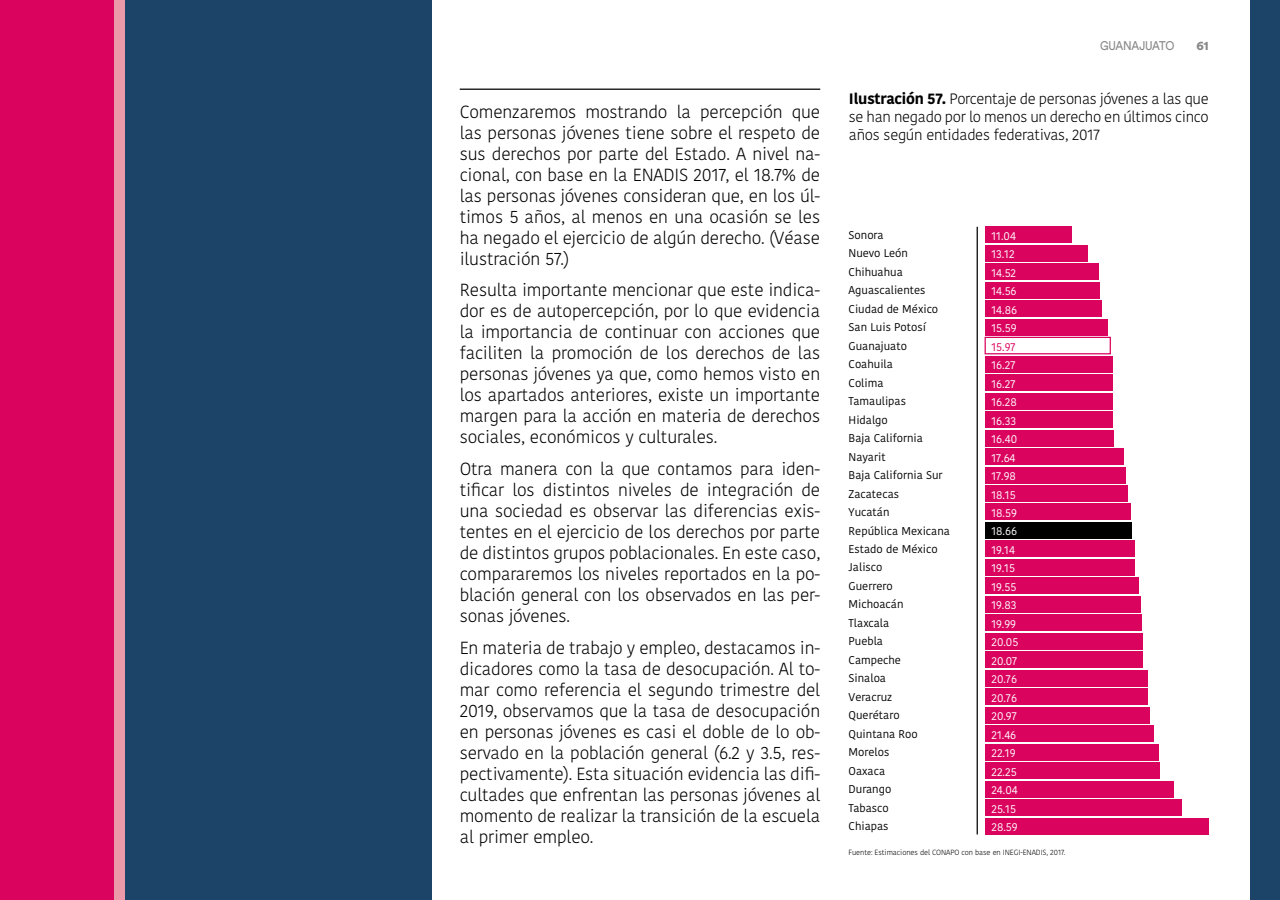
<style>
.page{position:relative;width:1280px;height:900px;background:#fff}
.page>*{position:absolute;margin:0;border:0;box-sizing:border-box;transform-origin:0 0}
.t1{font:300 17.5px/21px "Kohinoor Bangla";letter-spacing:-.01em;color:#000;text-align:justify}
.t2{font:300 15px/18px "Kohinoor Bangla";letter-spacing:-.02em;color:#000;text-align:justify}
.t3{font:12.5px "Circular Std";letter-spacing:-.015em;color:#878787;scale:.9 1}
.t4{font:900 12.5px "Circular Std";color:#878787}
.t5{font:11.25px/18.5px "Kohinoor Bangla";color:#000}
.t6{font:11.25px/18.5px "Kohinoor Bangla";color:#fff}
.t7{font:11.25px "Kohinoor Bangla";color:#da035e}
.t8{font:300 7.5px "Kohinoor Bangla";letter-spacing:-.01em;color:#000}
.s1{font-weight:700}
</style>
<div class="page">
<div style="left:985px;top:226px;width:87px;height:17px;background:#da035e"></div>
<div style="left:985px;top:245px;width:103px;height:16px;background:#da035e"></div>
<div style="left:985px;top:263px;width:114px;height:17px;background:#da035e"></div>
<div style="left:985px;top:282px;width:114px;height:16px;background:#da035e"></div>
<div style="left:985px;top:300px;width:117px;height:17px;background:#da035e"></div>
<div style="left:985px;top:319px;width:122px;height:16px;background:#da035e"></div>
<div style="left:985px;top:337px;width:126px;height:17px;background:#fff;border:1px solid #da035e"></div>
<div style="left:985px;top:356px;width:128px;height:16px;background:#da035e"></div>
<div style="left:985px;top:374px;width:128px;height:17px;background:#da035e"></div>
<div style="left:985px;top:393px;width:128px;height:16px;background:#da035e"></div>
<div style="left:985px;top:411px;width:128px;height:17px;background:#da035e"></div>
<div style="left:985px;top:430px;width:129px;height:16px;background:#da035e"></div>
<div style="left:985px;top:448px;width:138px;height:17px;background:#da035e"></div>
<div style="left:985px;top:467px;width:141px;height:16px;background:#da035e"></div>
<div style="left:985px;top:485px;width:142px;height:17px;background:#da035e"></div>
<div style="left:985px;top:504px;width:146px;height:16px;background:#da035e"></div>
<div style="left:985px;top:522px;width:146px;height:17px;background:#000"></div>
<div style="left:985px;top:541px;width:150px;height:16px;background:#da035e"></div>
<div style="left:985px;top:559px;width:150px;height:17px;background:#da035e"></div>
<div style="left:985px;top:578px;width:153px;height:16px;background:#da035e"></div>
<div style="left:985px;top:596px;width:156px;height:17px;background:#da035e"></div>
<div style="left:985px;top:615px;width:157px;height:16px;background:#da035e"></div>
<div style="left:985px;top:633px;width:157px;height:17px;background:#da035e"></div>
<div style="left:985px;top:652px;width:157px;height:16px;background:#da035e"></div>
<div style="left:985px;top:670px;width:163px;height:17px;background:#da035e"></div>
<div style="left:985px;top:689px;width:163px;height:16px;background:#da035e"></div>
<div style="left:985px;top:707px;width:164px;height:17px;background:#da035e"></div>
<div style="left:985px;top:726px;width:168px;height:16px;background:#da035e"></div>
<div style="left:985px;top:744px;width:174px;height:17px;background:#da035e"></div>
<div style="left:985px;top:763px;width:174px;height:16px;background:#da035e"></div>
<div style="left:985px;top:781px;width:188px;height:17px;background:#da035e"></div>
<div style="left:985px;top:800px;width:197px;height:16px;background:#da035e"></div>
<div style="left:985px;top:818px;width:224px;height:16px;background:#da035e"></div>
<hr style="left:460px;top:89px;width:360px;height:1px;background:#000">
<hr style="left:977px;top:227px;width:1px;height:607px;background:#000">
<div style="left:114px;top:0;width:317px;height:900px;background:#1b4468"></div>
<div style="left:0;top:0;width:114px;height:900px;background:#da035e"></div>
<div style="left:114px;top:0;width:10px;height:900px;background:#ec99aa"></div>
<div style="left:1251px;top:0;width:29px;height:900px;background:#1b4468"></div>
<p class="t1" style="left:460px;top:101px;width:362px">Comenzaremos mostrando la percepción que las personas jóvenes tiene sobre el respeto de sus derechos por parte del Estado. A nivel na&shy;cional, con base en la ENADIS 2017, el 18.7% de las personas jóvenes consideran que, en los úl&shy;timos 5 años, al menos en una ocasión se les ha negado el ejercicio de algún derecho. (Véase ilustración 57.)</p>
<p class="t1" style="left:460px;top:279px;width:362px">Resulta importante mencionar que este indica&shy;dor es de autopercepción, por lo que evidencia la importancia de continuar con acciones que faciliten la promoción de los derechos de las personas jóvenes ya que, como hemos visto en los apartados anteriores, existe un importante margen para la acción en materia de derechos sociales, económicos y culturales.</p>
<p class="t1" style="left:460px;top:458px;width:362px">Otra manera con la que contamos para iden&shy;tificar los distintos niveles de integración de una sociedad es observar las diferencias exis&shy;tentes en el ejercicio de los derechos por parte de distintos grupos poblacionales. En este caso, compararemos los niveles reportados en la po&shy;blación general con los observados en las per&shy;sonas jóvenes.</p>
<p class="t1" style="left:460px;top:637px;width:362px">En materia de trabajo y empleo, destacamos in&shy;dicadores como la tasa de desocupación. Al to&shy;mar como referencia el segundo trimestre del 2019, observamos que la tasa de desocupación en personas jóvenes es casi el doble de lo ob&shy;servado en la población general (6.2 y 3.5, res&shy;pectivamente). Esta situación evidencia las difi&shy;cultades que enfrentan las personas jóvenes al momento de realizar la transición de la escuela al primer empleo.</p>
<p class="t3" style="left:1100px;top:38px;width:84px">GUANAJUATO</p>
<p class="t4" style="left:1196px;top:38px;width:14px">61</p>
<p class="t2" style="left:849px;top:90px;width:361px"><span class="s1">Ilustración 57.</span> Porcentaje de personas jóvenes a las que se han negado por lo menos un derecho en últimos cinco años según entidades federativas, 2017</p>
<p class="t5" style="left:849px;top:225px;width:103px">Sonora<br>Nuevo León<br>Chihuahua<br>Aguascalientes<br>Ciudad de México<br>San Luis Potosí<br>Guanajuato<br>Coahuila<br>Colima<br>Tamaulipas<br>Hidalgo<br>Baja California<br>Nayarit<br>Baja California Sur<br>Zacatecas<br>Yucatán<br>República Mexicana<br>Estado de México<br>Jalisco<br>Guerrero<br>Michoacán<br>Tlaxcala<br>Puebla<br>Campeche<br>Sinaloa<br>Veracruz<br>Querétaro<br>Quintana Roo<br>Morelos<br>Oaxaca<br>Durango<br>Tabasco<br>Chiapas</p>
<p class="t6" style="left:991px;top:226px;width:27px">11.04<br>13.12<br>14.52<br>14.56<br>14.86<br>15.59</p>
<p class="t7" style="left:991px;top:338px;width:26px">15.97</p>
<p class="t6" style="left:991px;top:356px;width:28px">16.27<br>16.27<br>16.28<br>16.33<br>16.40<br>17.64<br>17.98<br>18.15<br>18.59<br>18.66<br>19.14<br>19.15<br>19.55<br>19.83<br>19.99<br>20.05<br>20.07<br>20.76<br>20.76<br>20.97<br>21.46<br>22.19<br>22.25<br>24.04<br>25.15<br>28.59</p>
<p class="t8" style="left:849px;top:847px;width:218px">Fuente: Estimaciones del CONAPO con base en INEGI-ENADIS, 2017.</p>
</div>
